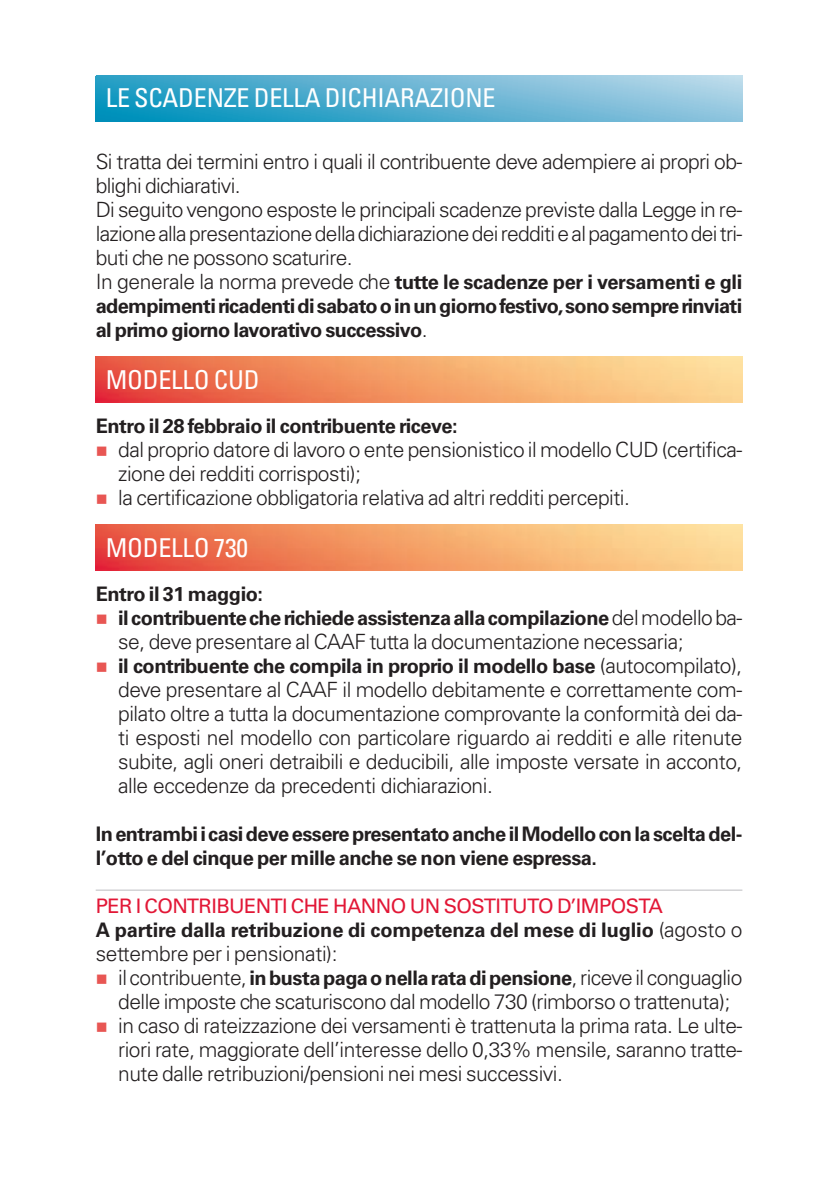
<style>
.page{position:relative;width:839px;height:1191px;background:#fff}
.page>*{position:absolute;margin:0;border:0;box-sizing:border-box;transform-origin:0 0}
.t1{font:condensed 26px "Univers LT Std";letter-spacing:-.01em;color:#fff}
.t2{font:300 21px/24px "Univers LT Std";letter-spacing:-.025em;color:#231f20}
.t3{font:700 20px/24px "Univers LT Std";letter-spacing:-.025em;color:#231f20;text-align:justify}
.t4{font:700 20px/24px "Univers LT Std";letter-spacing:-.005em;color:#231f20}
.s1{font-weight:300;font-size:21px}
.s2{color:#e85653}
.s3{font-weight:400;color:#e21736}
.s4{font-weight:700;font-size:20px}
</style>
<div class="page">
<hr style="left:96px;top:890px;width:646px;height:1px;background:#bcbdc0">
<img style="left:96px;top:75px;width:646px;height:46px">
<img style="left:96px;top:356px;width:646px;height:46px">
<img style="left:96px;top:524px;width:646px;height:46px">
<p class="t1" style="left:106px;top:88px;width:391px">LE SCADENZE DELLA DICHIARAZIONE</p>
<p class="t2" style="left:96px;top:152px;width:648px">Si tratta dei termini entro i quali il contribuente deve adempiere ai propri ob&shy;blighi dichiarativi.<br>Di seguito vengono esposte le principali scadenze previste dalla Legge in re&shy;lazione alla presentazione della dichiarazione dei redditi e al pagamento dei tri&shy;buti che ne possono scaturire.</p>
<p class="t3" style="left:96px;top:272px;width:648px"><span class="s1">In generale la norma prevede che</span> tutte le scadenze per i versamenti e gli adempimenti ricadenti di sabato o in un giorno festivo, sono sempre rinviati al primo giorno lavorativo successivo<span class="s1">.</span></p>
<p class="t1" style="left:106px;top:370px;width:155px">MODELLO CUD</p>
<p class="t3" style="left:96px;top:416px;width:363px">Entro il 28 febbraio il contribuente riceve:</p>
<p class="t2" style="left:118px;top:440px;width:625px;text-indent:-22px"><span class="s2">■</span> dal proprio datore di lavoro o ente pensionistico il modello CUD (certifica&shy;zione dei redditi corrisposti);</p>
<p class="t2" style="left:96px;top:488px;width:535px"><span class="s2">■</span> la certificazione obbligatoria relativa ad altri redditi percepiti.</p>
<p class="t1" style="left:106px;top:538px;width:144px">MODELLO 730</p>
<p class="t3" style="left:96px;top:584px;width:169px">Entro il 31 maggio:</p>
<p class="t3" style="left:96px;top:608px;width:648px"><span class="s2">■</span> il contribuente che richiede assistenza alla compilazione<span class="s1">del modello ba-</span></p>
<p class="t2" style="left:118px;top:632px;width:566px">se, deve presentare al CAAF tutta la documentazione necessaria;</p>
<p class="t3" style="left:96px;top:656px;width:648px"><span class="s2">■</span> il contribuente che compila in proprio il modello base <span class="s1">(autocompilato),</span></p>
<p class="t2" style="left:118px;top:680px;width:625px;text-align:justify">deve presentare al CAAF il modello debitamente e correttamente com&shy;pilato oltre a tutta la documentazione comprovante la conformità dei da&shy;ti esposti nel modello con particolare riguardo ai redditi e alle ritenute subite, agli oneri detraibili e deducibili, alle imposte versate in acconto, alle eccedenze da precedenti dichiarazioni.</p>
<p class="t3" style="left:96px;top:824px;width:648px">In entrambi i casi deve essere presentato anche il Modello con la scelta del&shy;l’otto e del cinque per mille anche se non viene espressa.</p>
<p class="t4" style="left:96px;top:896px;width:648px"><span class="s3">PER I CONTRIBUENTI CHE HANNO UN SOSTITUTO D’IMPOSTA<br></span>A partire dalla retribuzione di competenza del mese di luglio <span class="s1">(agosto o</span></p>
<p class="t2" style="left:96px;top:944px;width:243px">settembre per i pensionati):</p>
<p class="t2" style="left:96px;top:968px;width:648px;text-align:center"><span class="s2">■</span> il contribuente,<span class="s4">in busta paga o nella rata di pensione</span>, riceve il conguaglio delle imposte che scaturiscono dal modello 730 (rimborso o trattenuta);</p>
<p class="t2" style="left:118px;top:1016px;width:625px;text-align:justify;text-indent:-22px"><span class="s2">■</span> in caso di rateizzazione dei versamenti è trattenuta la prima rata. Le ulte&shy;riori rate, maggiorate dell’interesse dello 0,33% mensile, saranno tratte&shy;nute dalle retribuzioni/pensioni nei mesi successivi.</p>
</div>
